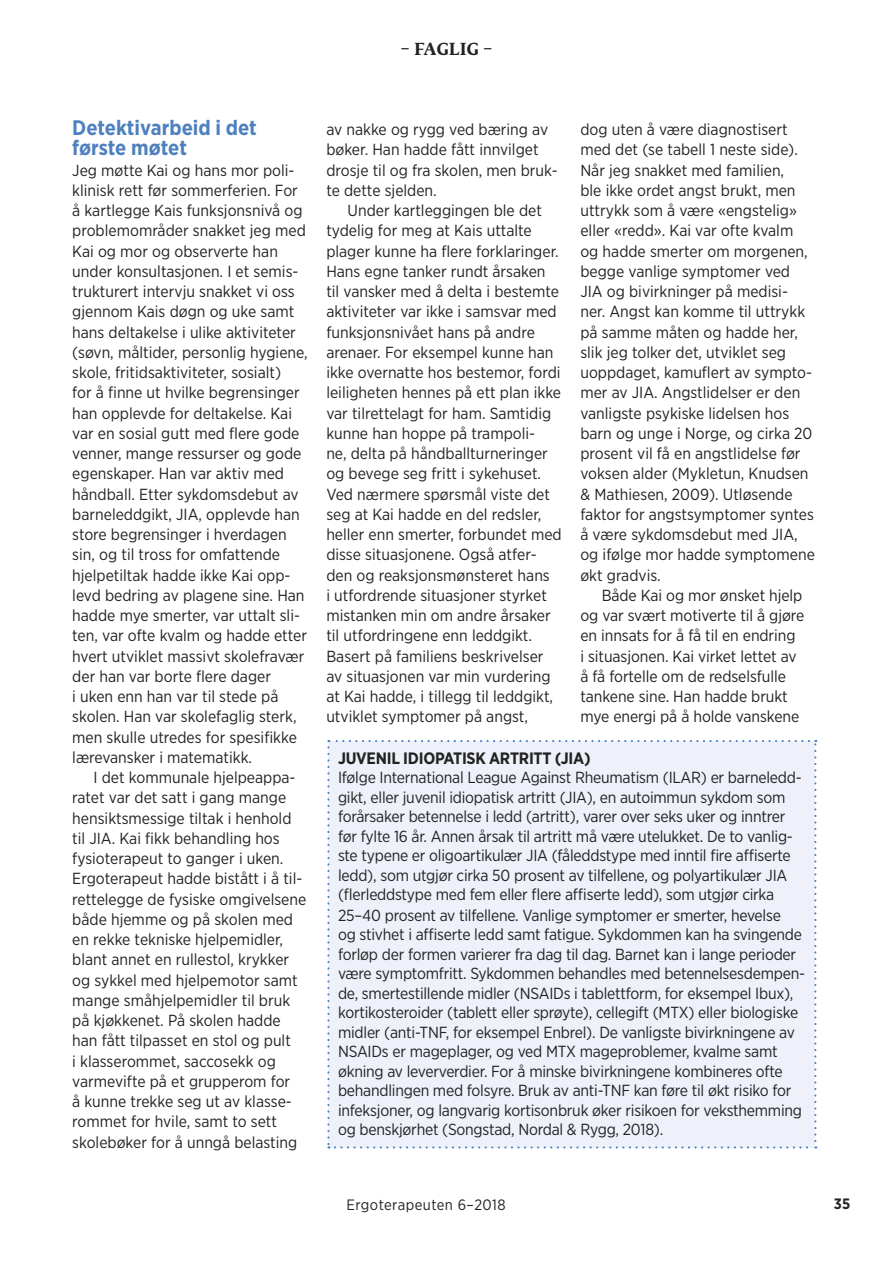
<style>
.page{position:relative;width:893px;height:1263px;background:#fff}
.page>*{position:absolute;margin:0;border:0;box-sizing:border-box;transform-origin:0 0}
.t1{font:700 21px/20.2px "Gotham Narrow";color:#4f81be}
.t2{font:700 16.5px "Gotham Narrow";letter-spacing:-.015em;color:#222221}
.t3{font:700 16.5px "Fedra Serif B Std";letter-spacing:.015em;color:#222221}
.t4{font:16.05px/20.2px "Gotham Narrow";color:#222221}
.t5{font:15px "Gotham Narrow";letter-spacing:.03em;color:#222221}
.t6{font:700 15px "Gotham Narrow";color:#222221}
</style>
<div class="page">
<div style="left:327px;top:740px;width:489px;height:408px;background:#eef1fa"></div>
<p class="t3" style="left:400px;top:38px;width:93px">– FAGLIG –</p>
<h1 class="t1" style="left:72px;top:117px;width:186px">Detektivarbeid i det første møtet</h1>
<p class="t4" style="left:72px;top:159px;width:237px">Jeg møtte Kai og hans mor poli&shy;klinisk rett før sommerferien. For å kartlegge Kais funksjonsnivå og problemområder snakket jeg med<br>Kai og mor og observerte han under konsultasjonen. I et semis&shy;trukturert intervju snakket vi oss gjennom Kais døgn og uke samt hans deltakelse i ulike aktiviteter (søvn, måltider, personlig hygiene, skole, fritidsaktiviteter, sosialt)<br>for å finne ut hvilke begrensinger han opplevde for deltakelse. Kai var en sosial gutt med flere gode venner, mange ressurser og gode egenskaper. Han var aktiv med håndball. Etter sykdomsdebut av barneleddgikt, JIA, opplevde han store begrensinger i hverdagen sin, og til tross for omfattende hjelpetiltak hadde ikke Kai opp&shy;levd bedring av plagene sine. Han hadde mye smerter, var uttalt sli&shy;ten, var ofte kvalm og hadde etter hvert utviklet massivt skolefravær der han var borte flere dager<br>i uken enn han var til stede på skolen. Han var skolefaglig sterk, men skulle utredes for spesifikke lærevansker i matematikk.</p>
<p class="t4" style="left:72px;top:767px;width:236px;text-indent:21px">I det kommunale hjelpeappa&shy;ratet var det satt i gang mange hensiktsmessige tiltak i henhold til JIA. Kai fikk behandling hos fysioterapeut to ganger i uken.<br>Ergoterapeut hadde bistått i å til&shy;rettelegge de fysiske omgivelsene både hjemme og på skolen med en rekke tekniske hjelpemidler, blant annet en rullestol, krykker og sykkel med hjelpemotor samt mange småhjelpemidler til bruk på kjøkkenet. På skolen hadde han fått tilpasset en stol og pult<br>i klasserommet, saccosekk og varmevifte på et grupperom for<br>å kunne trekke seg ut av klasse&shy;rommet for hvile, samt to sett skolebøker for å unngå belasting</p>
<p class="t4" style="left:326px;top:119px;width:233px">av nakke og rygg ved bæring av bøker. Han hadde fått innvilget drosje til og fra skolen, men bruk&shy;te dette sjelden.</p>
<p class="t4" style="left:326px;top:200px;width:237px;text-indent:21px">Under kartleggingen ble det tydelig for meg at Kais uttalte plager kunne ha flere forklaringer.<br>Hans egne tanker rundt årsaken til vansker med å delta i bestemte aktiviteter var ikke i samsvar med funksjonsnivået hans på andre arenaer. For eksempel kunne han ikke overnatte hos bestemor, fordi leiligheten hennes på ett plan ikke var tilrettelagt for ham. Samtidig kunne han hoppe på trampoli-<br>ne, delta på håndballturneringer og bevege seg fritt i sykehuset.<br>Ved nærmere spørsmål viste det seg at Kai hadde en del redsler, heller enn smerter, forbundet med disse situasjonene. Også atfer&shy;den og reaksjonsmønsteret hans<br>i utfordrende situasjoner styrket mistanken min om andre årsaker til utfordringene enn leddgikt.<br>Basert på familiens beskrivelser av situasjonen var min vurdering at Kai hadde, i tillegg til leddgikt, utviklet symptomer på angst,</p>
<p class="t4" style="left:580px;top:119px;width:236px">dog uten å være diagnostisert med det (se tabell 1 neste side).<br>Når jeg snakket med familien,<br>ble ikke ordet angst brukt, men uttrykk som å være «engstelig» eller «redd». Kai var ofte kvalm og hadde smerter om morgenen, begge vanlige symptomer ved<br>JIA og bivirkninger på medisi&shy;ner. Angst kan komme til uttrykk på samme måten og hadde her, slik jeg tolker det, utviklet seg uoppdaget, kamuflert av sympto&shy;mer av JIA. Angstlidelser er den vanligste psykiske lidelsen hos barn og unge i Norge, og cirka 20 prosent vil få en angstlidelse før voksen alder (Mykletun, Knudsen &amp; Mathiesen, 2009). Utløsende faktor for angstsymptomer syntes å være sykdomsdebut med JIA, og ifølge mor hadde symptomene økt gradvis.</p>
<p class="t4" style="left:580px;top:585px;width:225px;text-indent:21px">Både Kai og mor ønsket hjelp og var svært motiverte til å gjøre en innsats for å få til en endring<br>i situasjonen. Kai virket lettet av å få fortelle om de redselsfulle tankene sine. Han hadde brukt mye energi på å holde vanskene</p>
<p class="t2" style="left:338px;top:747px;width:254px">JUVENIL IDIOPATISK ARTRITT (JIA)</p>
<p class="t4" style="left:338px;top:767px;width:468px;line-height:19.5px">Ifølge International League Against Rheumatism (ILAR) er barneledd&shy;gikt, eller juvenil idiopatisk artritt (JIA), en autoimmun sykdom som forårsaker betennelse i ledd (artritt), varer over seks uker og inntrer før fylte 16 år. Annen årsak til artritt må være utelukket. De to vanlig&shy;ste typene er oligoartikulær JIA (fåleddstype med inntil fire affiserte ledd), som utgjør cirka 50 prosent av tilfellene, og polyartikulær JIA (flerleddstype med fem eller flere affiserte ledd), som utgjør cirka 25–40 prosent av tilfellene. Vanlige symptomer er smerter, hevelse<br>og stivhet i affiserte ledd samt fatigue. Sykdommen kan ha svingende forløp der formen varierer fra dag til dag. Barnet kan i lange perioder være symptomfritt. Sykdommen behandles med betennelsesdempen&shy;de, smertestillende midler (NSAIDs i tablettform, for eksempel Ibux), kortikosteroider (tablett eller sprøyte), cellegift (MTX) eller biologiske midler (anti-TNF, for eksempel Enbrel). De vanligste bivirkningene av NSAIDs er mageplager, og ved MTX mageproblemer, kvalme samt økning av leververdier. For å minske bivirkningene kombineres ofte behandlingen med folsyre. Bruk av anti-TNF kan føre til økt risiko for infeksjoner, og langvarig kortisonbruk øker risikoen for veksthemming og benskjørhet (Songstad, Nordal &amp; Rygg, 2018).</p>
<p class="t5" style="left:347px;top:1196px;width:161px">Ergoterapeuten 6–2018</p>
<p class="t6" style="left:834px;top:1194px;width:18px">35</p>
</div>
